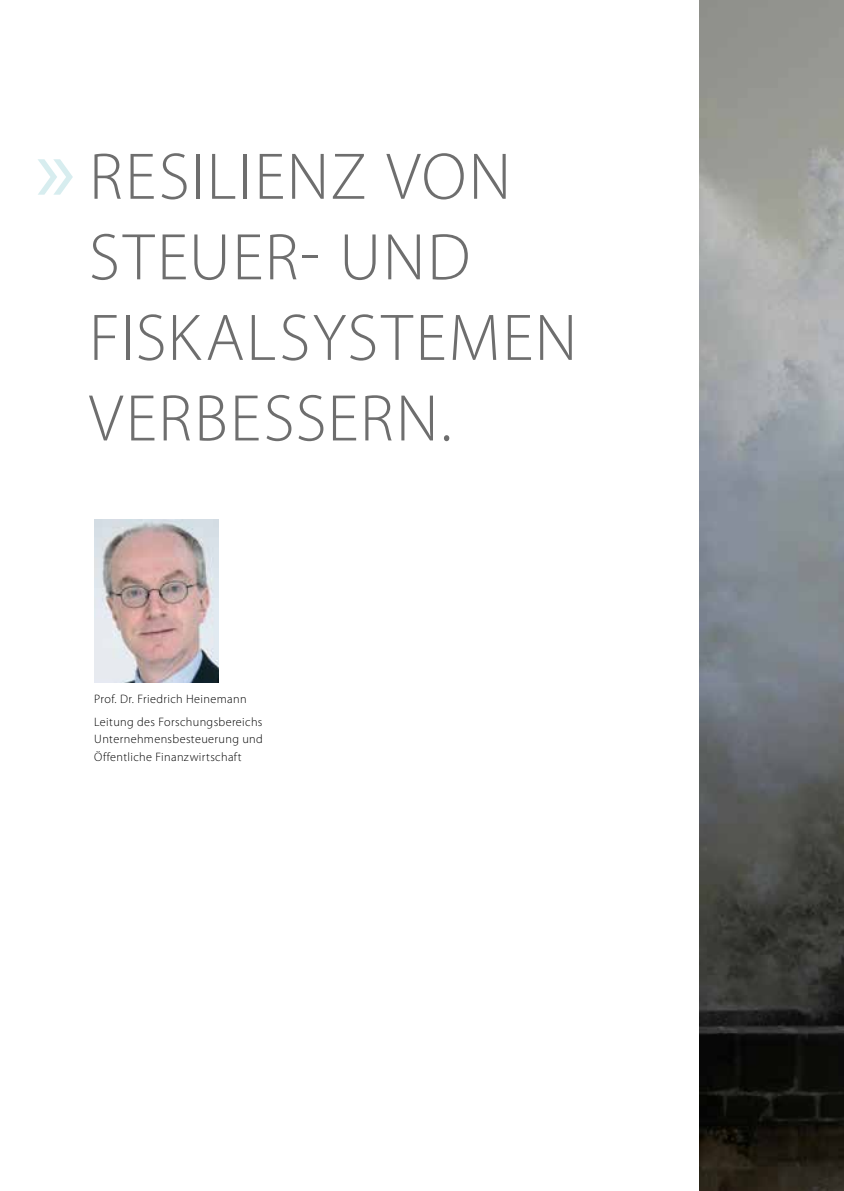
<style>
.page{position:relative;width:844px;height:1191px;background:#fff}
.page>*{position:absolute;margin:0;border:0;box-sizing:border-box;transform-origin:0 0}
.t1{font:96.25px "Myriad Pro";color:#d7edef}
.t2{font:300 66.5px/80.5px "Myriad Pro";letter-spacing:.025em;color:#6e6e6e}
.t3{font:300 12.25px/22.4px "Myriad Pro";letter-spacing:.03em;color:#000}
</style>
<div class="page">
<img style="left:94px;top:519px;width:124px;height:164px">
<img style="left:699px;top:0;width:144px;height:1191px">
<h1 class="t1" style="left:35px;top:110px;width:42px">»</h1>
<h2 class="t2" style="left:89px;top:136px;width:489px">RESILIENZ VON<br>STEUER- UND<br>FISKALSYSTEMEN<br>VERBESSERN.</h2>
<p class="t3" style="left:94px;top:688px;width:170px">Prof. Dr. Friedrich Heinemann<br>Leitung des Forschungsbereichs</p>
<p class="t3" style="left:94px;top:730px;width:170px;line-height:17.5px">Unternehmensbesteuerung und<br>Öffentliche Finanzwirtschaft</p>
</div>
